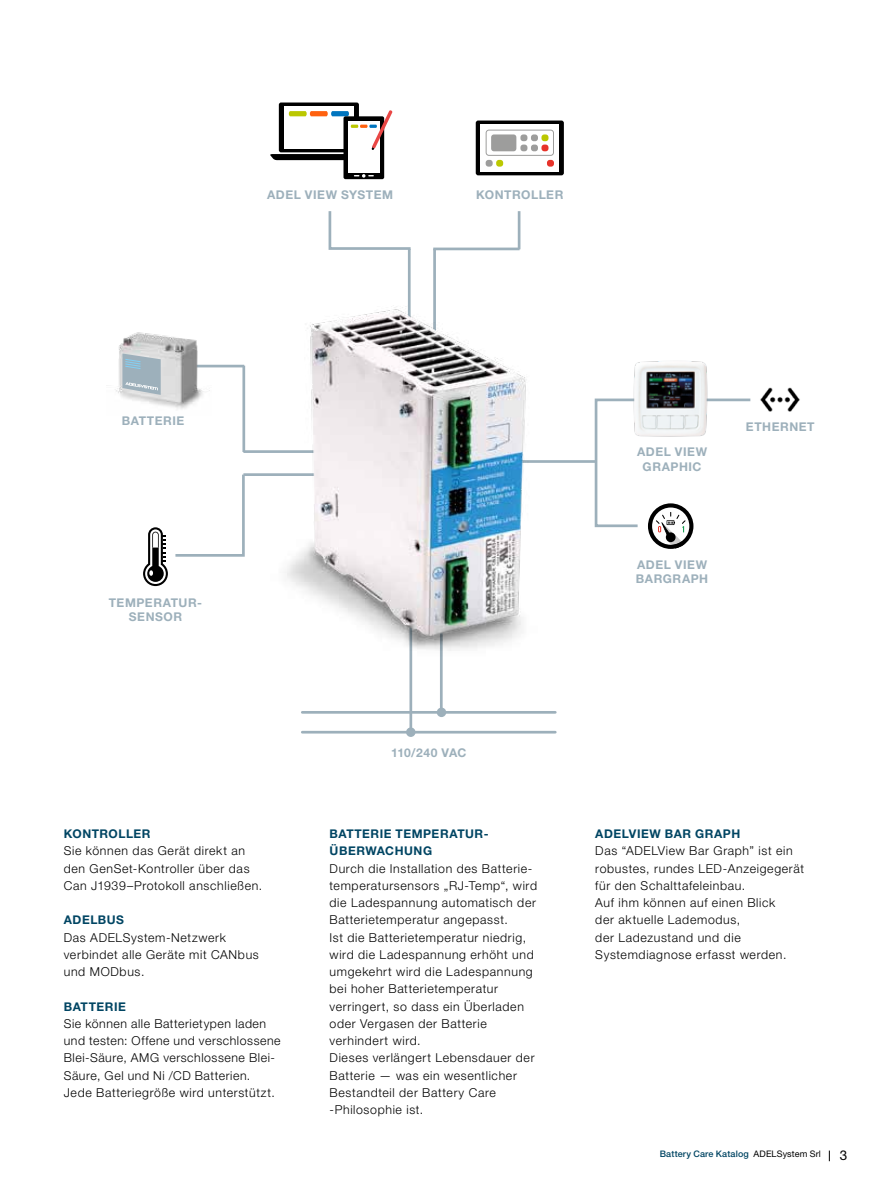
<style>
.page{position:relative;width:893px;height:1191px;background:#fff}
.page>*{position:absolute;margin:0;border:0;box-sizing:border-box;transform-origin:0 0}
.t1{font:13.5px "Helvetica Neue LT Std";color:#000}
.t2{font:300 12.3px/17.2px "Helvetica Neue LT Std";letter-spacing:.055em;color:#000}
.t3{font:700 12px/14.4px "Helvetica Neue LT Std";letter-spacing:.045em;color:#9db0bb;text-align:center}
.t4{font:700 12px/17.2px "Helvetica Neue LT Std";letter-spacing:.045em;color:#004563}
.t5{font:700 12px "Helvetica Neue LT Std";letter-spacing:.015em;color:#9db0bb}
.t6{font:500 9px "Helvetica Neue LT Std";letter-spacing:.015em;color:#004563}
.s1{font-weight:400;color:#000}
</style>
<div class="page">
<hr style="left:191px;top:365px;width:53px;height:2px;background:#9db0bb">
<hr style="left:243px;top:473px;width:72px;height:3px;background:#9db0bb">
<hr style="left:243px;top:450px;width:72px;height:3px;background:#9db0bb">
<hr style="left:242px;top:366px;width:3px;height:86px;background:#9db0bb">
<hr style="left:666px;top:398px;width:84px;height:3px;background:#9db0bb">
<svg style="left:594px;top:398px;width:44px;height:130px"></svg>
<hr style="left:473px;top:460px;width:123px;height:3px;background:#9db0bb">
<hr style="left:518px;top:211px;width:2px;height:38px;background:#9db0bb">
<svg style="left:328px;top:211px;width:83px;height:39px"></svg>
<hr style="left:408px;top:249px;width:3px;height:97px;background:#9db0bb">
<hr style="left:433px;top:249px;width:3px;height:97px;background:#9db0bb">
<hr style="left:433px;top:247px;width:86px;height:3px;background:#9db0bb">
<svg style="left:143px;top:473px;width:103px;height:113px"></svg>
<div style="left:279px;top:102px;width:80px;height:50px;background:#000;border-radius:2px"></div>
<div style="left:284px;top:106px;width:70px;height:43px;background:#fff"></div>
<div style="left:343px;top:116px;width:41px;height:63px;background:#000;border-radius:2px"></div>
<div style="left:348px;top:121px;width:31px;height:52px;background:#fff"></div>
<svg style="left:354px;top:174px;width:20px;height:4px"></svg>
<svg style="left:270px;top:110px;width:122px;height:50px"></svg>
<img style="left:760px;top:387px;width:40px;height:25px">
<svg style="left:648px;top:503px;width:45px;height:46px"></svg>
<img style="left:115px;top:332px;width:96px;height:77px">
<svg style="left:122px;top:353px;width:39px;height:42px;background:#abbcc5"></svg>
<img style="left:632px;top:361px;width:77px;height:76px">
<div style="left:476px;top:120px;width:88px;height:55px;background:#000;border-radius:2px"></div>
<div style="left:480px;top:124px;width:79px;height:47px;background:#fff"></div>
<div style="left:486px;top:130px;width:68px;height:26px;border:1px solid #9d9d9c;border-radius:3px"></div>
<div style="left:491px;top:134px;width:25px;height:17px;background:#9d9d9c;border-radius:3px"></div>
<div style="left:541px;top:145px;width:7px;height:6px;background:#e7332a;border-radius:3px"></div>
<div style="left:531px;top:145px;width:7px;height:6px;background:#9d9d9c;border-radius:3px"></div>
<div style="left:520px;top:145px;width:7px;height:6px;background:#9d9d9c;border-radius:3px"></div>
<div style="left:541px;top:134px;width:7px;height:7px;background:#bbc801;border-radius:3px"></div>
<div style="left:531px;top:134px;width:7px;height:7px;background:#9d9d9c;border-radius:3px"></div>
<div style="left:520px;top:134px;width:7px;height:7px;background:#9d9d9c;border-radius:3px"></div>
<div style="left:496px;top:160px;width:7px;height:7px;background:#bbc801;border-radius:3px"></div>
<div style="left:486px;top:160px;width:7px;height:7px;background:#9d9d9c;border-radius:3px"></div>
<div style="left:547px;top:160px;width:7px;height:7px;background:#e7332a;border-radius:3px"></div>
<hr style="left:440px;top:630px;width:3px;height:83px;background:#9db0bb">
<hr style="left:302px;top:731px;width:253px;height:2px;background:#9db0bb">
<hr style="left:302px;top:711px;width:253px;height:2px;background:#9db0bb">
<hr style="left:409px;top:626px;width:3px;height:102px;background:#9db0bb">
<div style="left:437px;top:707px;width:9px;height:10px;background:#9db0bb;border-radius:50%"></div>
<div style="left:406px;top:727px;width:10px;height:10px;background:#9db0bb;border-radius:50%"></div>
<img style="left:263px;top:279px;width:309px;height:396px">
<p class="t3" style="left:267px;top:187px;width:127px">ADEL VIEW SYSTEM</p>
<p class="t3" style="left:476px;top:187px;width:89px">KONTROLLER</p>
<p class="t3" style="left:122px;top:413px;width:64px">BATTERIE</p>
<p class="t3" style="left:109px;top:595px;width:95px">TEMPERATUR-<br>SENSOR</p>
<p class="t4" style="left:64px;top:825px;width:88px">KONTROLLER</p>
<p class="t2" style="left:64px;top:842px;width:200px">Sie können das Gerät direkt an den GenSet-Kontroller über das<br>Can J1939–Protokoll anschließen.</p>
<p class="t4" style="left:64px;top:911px;width:62px">ADELBUS</p>
<p class="t2" style="left:64px;top:928px;width:197px">Das ADELSystem-Netzwerk verbindet alle Geräte mit CANbus und MODbus.</p>
<p class="t4" style="left:64px;top:997px;width:64px">BATTERIE</p>
<p class="t2" style="left:64px;top:1014px;width:218px">Sie können alle Batterietypen laden und testen: Offene und verschlossene Blei-Säure, AMG verschlossene Blei-Säure, Gel und Ni /CD Batterien.<br>Jede Batteriegröße wird unterstützt.</p>
<p class="t5" style="left:391px;top:745px;width:77px">110/240 VAC</p>
<p class="t4" style="left:330px;top:825px;width:160px">BATTERIE TEMPERATUR-<br>ÜBERWACHUNG</p>
<p class="t2" style="left:330px;top:859px;width:209px">Durch die Installation des Batterie&shy;temperatursensors „RJ-Temp“, wird die Ladespannung automatisch der<br>Batterietemperatur angepasst.<br>Ist die Batterietemperatur niedrig, wird die Ladespannung erhöht und umgekehrt wird die Ladespannung bei hoher Batterietemperatur verringert, so dass ein Überladen oder Vergasen der Batterie verhindert wird.<br>Dieses verlängert Lebensdauer der<br>Batterie — was ein wesentlicher<br>Bestandteil der Battery Care -Philosophie ist.</p>
<p class="t3" style="left:637px;top:444px;width:71px">ADEL VIEW<br>GRAPHIC</p>
<p class="t3" style="left:636px;top:557px;width:74px;text-align:left">ADEL VIEW<br>BARGRAPH</p>
<p class="t3" style="left:746px;top:419px;width:70px">ETHERNET</p>
<p class="t4" style="left:595px;top:825px;width:146px">ADELVIEW BAR GRAPH</p>
<p class="t2" style="left:595px;top:842px;width:210px">Das “ADELView Bar Graph” ist ein robustes, rundes LED-Anzeigegerät für den Schalttafeleinbau.<br>Auf ihm können auf einen Blick<br>der aktuelle Lademodus,<br>der Ladezustand und die<br>Systemdiagnose erfasst werden.</p>
<p class="t6" style="left:660px;top:1148px;width:163px">Battery Care Katalog <span class="s1">ADELSystem Srl</span></p>
<p class="t1" style="left:840px;top:1147px;width:9px">3</p>
</div>
